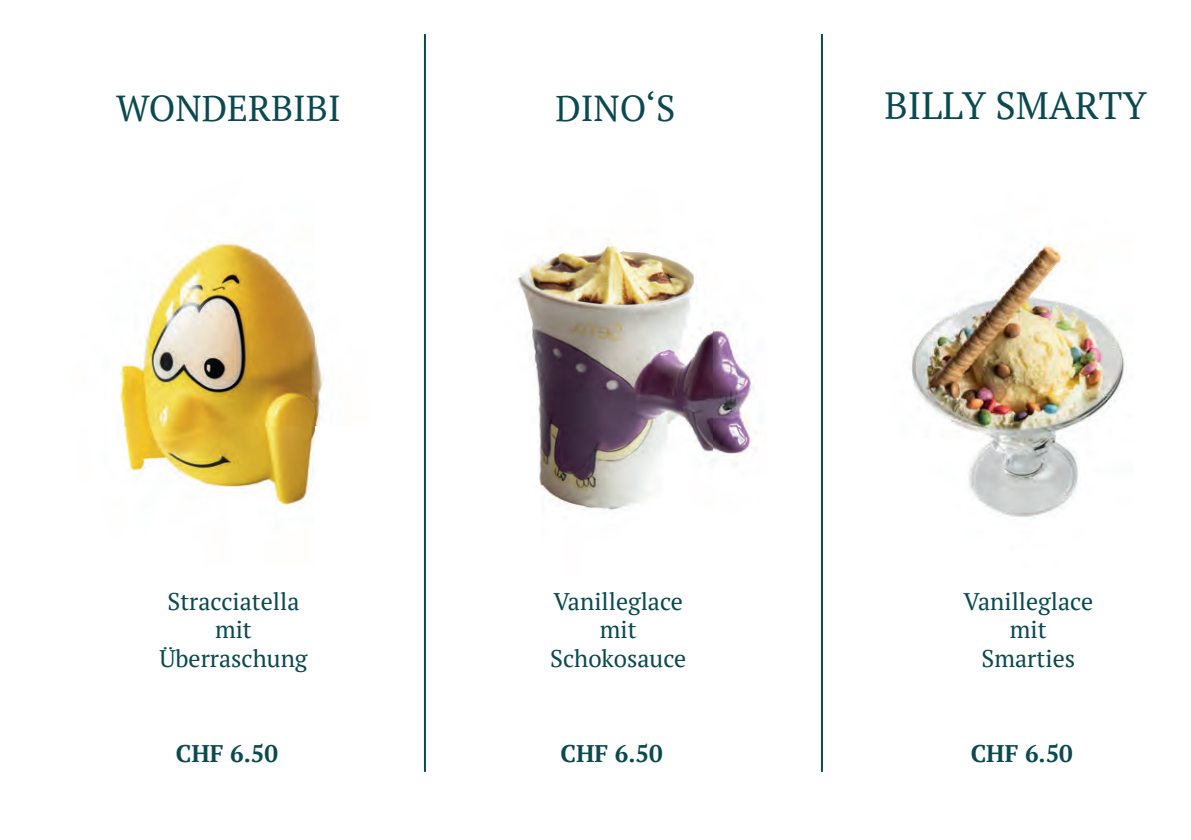
<style>
.page{position:relative;width:1191px;height:840px;background:#fff}
.page>*{position:absolute;margin:0;border:0;box-sizing:border-box;transform-origin:0 0}
.t1{font:38px "PT Serif";color:#0a4950}
.t2{font:36px "PT Serif";color:#0a4950}
.t3{font:24px/28.8px "PT Serif";color:#0a4950;text-align:center}
.t4{font:700 24px "PT Serif";color:#0a4950}
</style>
<div class="page">
<img style="left:119px;top:241px;width:205px;height:264px">
<img style="left:516px;top:239px;width:241px;height:272px">
<img style="left:909px;top:242px;width:216px;height:276px">
<hr style="left:424px;top:34px;width:2px;height:737px;background:#0a4950">
<hr style="left:821px;top:34px;width:2px;height:737px;background:#0a4950">
<hr style="left:1190px;top:35px;width:1px;height:735px;background:#0a4950">
<h2 class="t2" style="left:116px;top:84px;width:226px">WONDERBIBI</h2>
<h2 class="t2" style="left:555px;top:84px;width:122px">DINO‘S</h2>
<h1 class="t1" style="left:884px;top:81px;width:264px">BILLY SMARTY</h1>
<p class="t3" style="left:159px;top:586px;width:150px">Stracciatella mit<br>Überraschung</p>
<p class="t3" style="left:550px;top:586px;width:137px">Vanilleglace mit<br>Schokosauce</p>
<p class="t3" style="left:963px;top:586px;width:131px">Vanilleglace mit<br>Smarties</p>
<p class="t4" style="left:176px;top:737px;width:104px">CHF 6.50</p>
<p class="t4" style="left:560px;top:737px;width:104px">CHF 6.50</p>
<p class="t4" style="left:970px;top:737px;width:104px">CHF 6.50</p>
</div>
